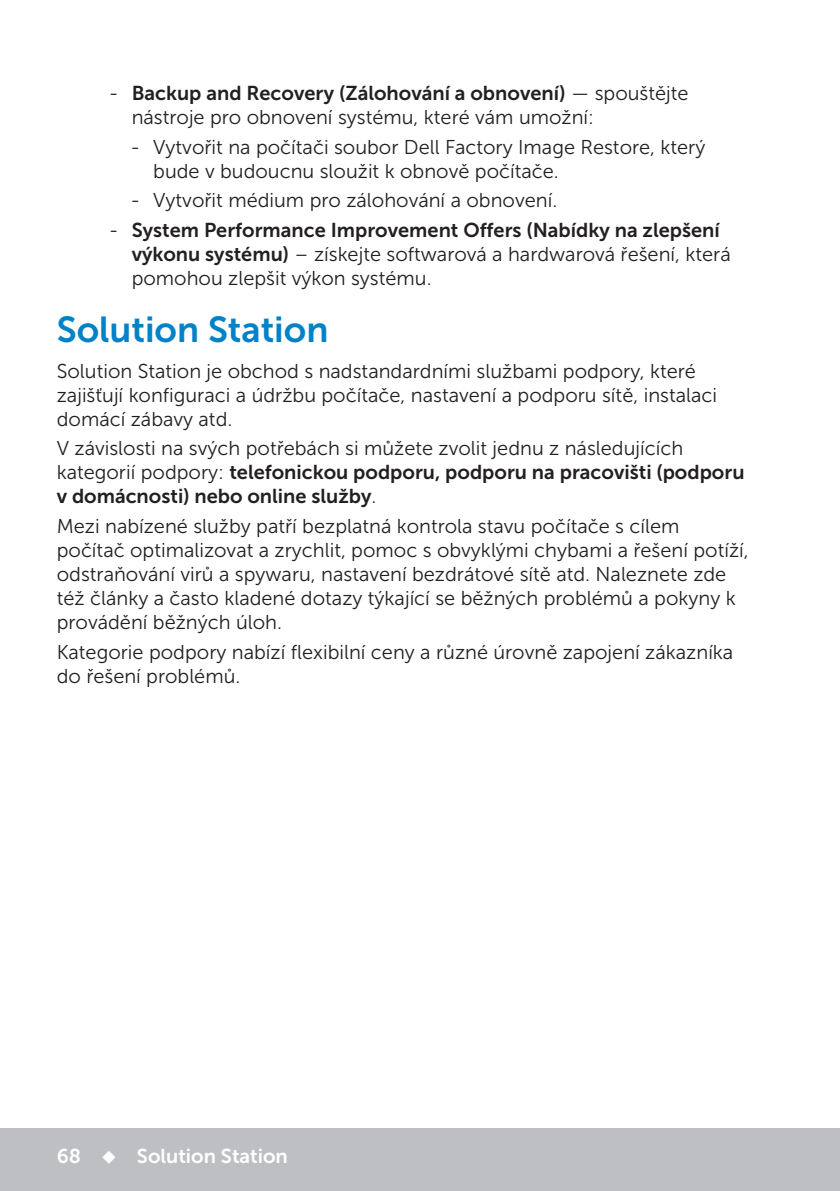
<style>
.page{position:relative;width:840px;height:1191px;background:#fff}
.page>*{position:absolute;margin:0;border:0;box-sizing:border-box;transform-origin:0 0}
.Head1{font:36px "Museo Sans For Dell 700";color:#0082c8}
.Paragraph{font:20px/24px "Museo Sans For Dell 300";color:#231f20}
.t1{font:20px "Museo Sans For Dell 700";color:#fff}
.s1{font-family:"Museo Sans For Dell 700"}
</style>
<div class="page">
<div style="left:0;top:1128px;width:839px;height:63px;background:#bebfc2"></div>
<p class="Paragraph" style="left:132px;top:81px;width:558px;text-indent:-23px">- <span class="s1">Backup and Recovery (Zálohování a obnovení)</span> — spouštějte nástroje pro obnovení systému, které vám umožní:</p>
<p class="Paragraph" style="left:153px;top:135px;width:553px;text-indent:-23px">- Vytvořit na počítači soubor Dell Factory Image Restore, který bude v budoucnu sloužit k obnově počítače.</p>
<p class="Paragraph" style="left:130px;top:189px;width:428px">- Vytvořit médium pro zálohování a obnovení.</p>
<p class="Paragraph" style="left:132px;top:218px;width:600px;text-indent:-23px">- <span class="s1">System Performance Improvement Offers (Nabídky na zlepšení výkonu systému)</span> – získejte softwarová a hardwarová řešení, která pomohou zlepšit výkon systému.</p>
<p class="Head1" style="left:57px;top:310px;width:273px">Solution Station</p>
<p class="Paragraph" style="left:57px;top:359px;width:661px">Solution Station je obchod s nadstandardními službami podpory, které zajišťují konfiguraci a údržbu počítače, nastavení a podporu sítě, instalaci domácí zábavy atd.</p>
<p class="Paragraph" style="left:57px;top:436px;width:689px">V závislosti na svých potřebách si můžete zvolit jednu z následujících kategorií podpory: <span class="s1">telefonickou podporu, podporu na pracovišti (podporu v domácnosti) nebo online služby</span>.</p>
<p class="Paragraph" style="left:57px;top:514px;width:693px">Mezi nabízené služby patří bezplatná kontrola stavu počítače s cílem počítač optimalizovat a zrychlit, pomoc s obvyklými chybami a řešení potíží, odstraňování virů a spywaru, nastavení bezdrátové sítě atd. Naleznete zde též články a často kladené dotazy týkající se běžných problémů a pokyny k provádění běžných úloh.</p>
<p class="Paragraph" style="left:57px;top:640px;width:677px">Kategorie podpory nabízí flexibilní ceny a různé úrovně zapojení zákazníka do řešení problémů.</p>
<p class="t1" style="left:57px;top:1144px;width:232px">68 ◆ Solution Station</p>
</div>
